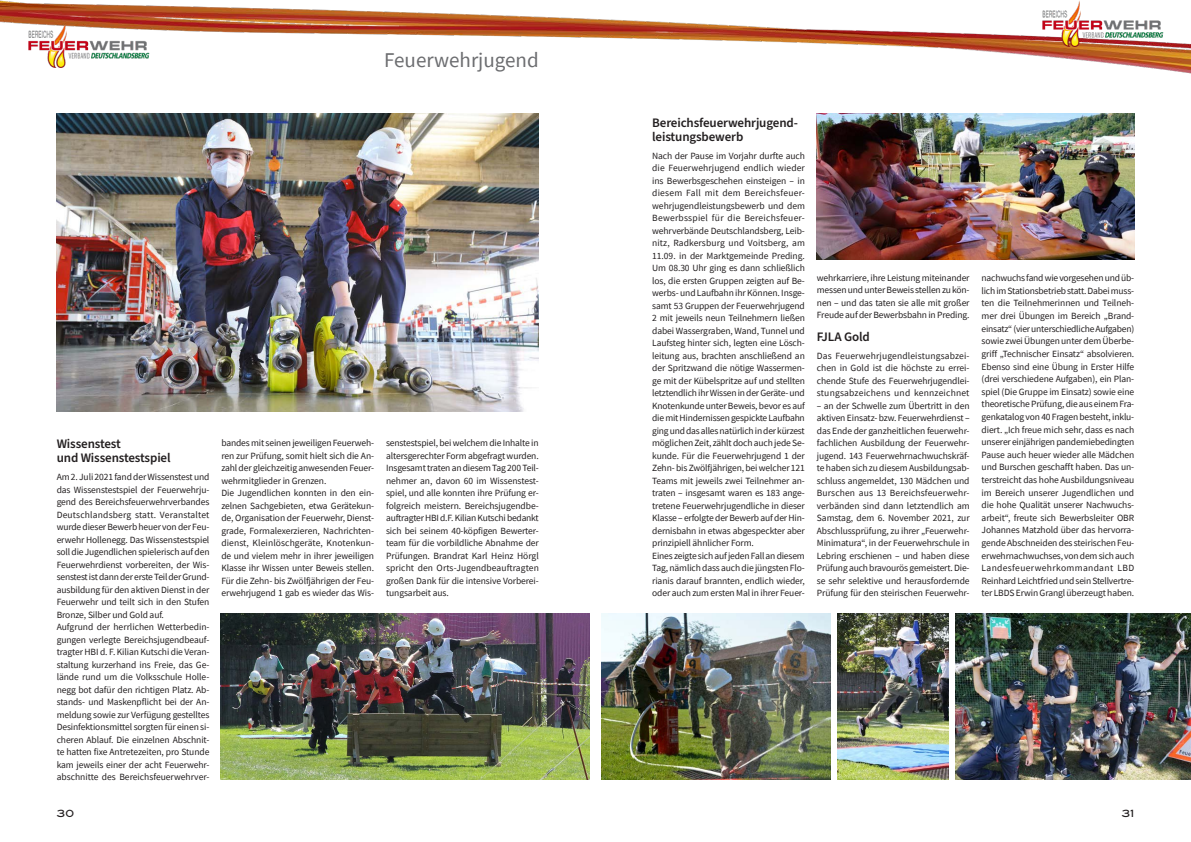
<style>
.page{position:relative;width:1191px;height:842px;background:#fff}
.page>*{position:absolute;margin:0;border:0;box-sizing:border-box;transform-origin:0 0}
._2020_Pagina{font:21px "Source Sans Pro";color:#6c6d70}
._2020_Zwischentitel{font:600 13px/14px "Source Sans Pro";letter-spacing:-.01em;color:#231f20}
.t1{font:500 10px "Blair ITC";color:#231f20}
._2020_Text{font:9.5px/12.5px "Source Sans Pro";letter-spacing:-.01em;color:#231f20;text-align:justify}
</style>
<div class="page">
<img style="left:0;top:0;width:1191px;height:74px">
<img style="left:602px;top:614px;width:229px;height:165px">
<img style="left:955px;top:614px;width:236px;height:166px">
<img style="left:817px;top:113px;width:317px;height:147px">
<img style="left:221px;top:614px;width:368px;height:166px">
<img style="left:837px;top:614px;width:111px;height:165px">
<img style="left:1037px;top:0;width:127px;height:47px">
<img style="left:57px;top:113px;width:482px;height:298px">
<p class="_2020_Pagina" style="left:384px;top:46px;width:156px">Feuerwehrjugend</p>
<p class="_2020_Zwischentitel" style="left:57px;top:437px;width:115px">Wissenstest<br>und Wissenstestspiel</p>
<p class="_2020_Text" style="left:57px;top:471px;width:154px">Am 2. Juli 2021 fand der Wissenstest und das Wissenstestspiel der Feuerwehrju&shy;gend des Bereichsfeuerwehrverbandes Deutschlandsberg statt. Veranstaltet wurde dieser Bewerb heuer von der Feu&shy;erwehr Hollenegg. Das Wissenstestspiel soll die Jugendlichen spielerisch auf den Feuerwehrdienst vorbereiten, der Wis&shy;senstest ist dann der erste Teil der Grund&shy;ausbildung für den aktiven Dienst in der Feuerwehr und teilt sich in den Stufen Bronze, Silber und Gold auf.</p>
<p class="_2020_Text" style="left:57px;top:621px;width:154px">Aufgrund der herrlichen Wetterbedin&shy;gungen verlegte Bereichsjugendbeauf&shy;tragter HBI d. F. Kilian Kutschi die Veran&shy;staltung kurzerhand ins Freie, das Ge&shy;lände rund um die Volksschule Holle&shy;negg bot dafür den richtigen Platz. Ab&shy;stands- und Maskenpflicht bei der An&shy;meldung sowie zur Verfügung gestelltes Desinfektionsmittel sorgten für einen si&shy;cheren Ablauf. Die einzelnen Abschnit&shy;te hatten fixe Antretezeiten, pro Stunde kam jeweils einer der acht Feuerwehr&shy;abschnitte des Bereichsfeuerwehrver-</p>
<p class="_2020_Text" style="left:221px;top:437px;width:154px">bandes mit seinen jeweiligen Feuerweh&shy;ren zur Prüfung, somit hielt sich die An&shy;zahl der gleichzeitig anwesenden Feuer&shy;wehrmitglieder in Grenzen.</p>
<p class="_2020_Text" style="left:221px;top:487px;width:154px">Die Jugendlichen konnten in den ein&shy;zelnen Sachgebieten, etwa Gerätekun&shy;de, Organisation der Feuerwehr, Dienst&shy;grade, Formalexerzieren, Nachrichten&shy;dienst, Kleinlöschgeräte, Knotenkun&shy;de und vielem mehr in ihrer jeweiligen Klasse ihr Wissen unter Beweis stellen.<br>Für die Zehn- bis Zwölfjährigen der Feu&shy;erwehrjugend 1 gab es wieder das Wis-</p>
<p class="_2020_Text" style="left:386px;top:437px;width:154px">senstestspiel, bei welchem die Inhalte in altersgerechter Form abgefragt wurden.</p>
<p class="_2020_Text" style="left:386px;top:462px;width:154px">Insgesamt traten an diesem Tag 200 Teil&shy;nehmer an, davon 60 im Wissenstest&shy;spiel, und alle konnten ihre Prüfung er&shy;folgreich meistern. Bereichsjugendbe&shy;auftragter HBI d.F. Kilian Kutschi bedankt sich bei seinem 40-köpfigen Bewerter&shy;team für die vorbildliche Abnahme der Prüfungen. Brandrat Karl Heinz Hörgl spricht den Orts-Jugendbeauftragten großen Dank für die intensive Vorberei&shy;tungsarbeit aus.</p>
<p class="_2020_Zwischentitel" style="left:652px;top:116px;width:147px">Bereichsfeuerwehrjugend&shy;leistungsbewerb</p>
<p class="_2020_Text" style="left:652px;top:149px;width:154px">Nach der Pause im Vorjahr durfte auch die Feuerwehrjugend endlich wieder ins Bewerbsgeschehen einsteigen – in diesem Fall mit dem Bereichsfeuer&shy;wehrjugendleistungsbewerb und dem Bewerbsspiel für die Bereichsfeuer&shy;wehrverbände Deutschlandsberg, Leib&shy;nitz, Radkersburg und Voitsberg, am 11.09. in der Marktgemeinde Preding.<br>Um 08.30 Uhr ging es dann schließlich los, die ersten Gruppen zeigten auf Be&shy;werbs- und Laufbahn ihr Können. Insge&shy;samt 53 Gruppen der Feuerwehrjugend 2 mit jeweils neun Teilnehmern ließen dabei Wassergraben, Wand, Tunnel und Laufsteg hinter sich, legten eine Lösch&shy;leitung aus, brachten anschließend an der Spritzwand die nötige Wassermen&shy;ge mit der Kübelspritze auf und stellten letztendlich ihr Wissen in der Geräte- und Knotenkunde unter Beweis, bevor es auf die mit Hindernissen gespickte Laufbahn ging und das alles natürlich in der kürzest möglichen Zeit, zählt doch auch jede Se&shy;kunde. Für die Feuerwehrjugend 1 der Zehn- bis Zwölfjährigen, bei welcher 121<br>Teams mit jeweils zwei Teilnehmer an&shy;traten – insgesamt waren es 183 ange&shy;tretene Feuerwehrjugendliche in dieser Klasse – erfolgte der Bewerb auf der Hin&shy;dernisbahn in etwas abgespeckter aber prinzipiell ähnlicher Form.</p>
<p class="_2020_Text" style="left:652px;top:549px;width:154px">Eines zeigte sich auf jeden Fall an diesem Tag, nämlich dass auch die jüngsten Flo&shy;rianis darauf brannten, endlich wieder, oder auch zum ersten Mal in ihrer Feuer-</p>
<p class="_2020_Text" style="left:817px;top:271px;width:154px">wehrkarriere, ihre Leistung miteinander messen und unter Beweis stellen zu kön&shy;nen – und das taten sie alle mit großer Freude auf der Bewerbsbahn in Preding.</p>
<p class="_2020_Zwischentitel" style="left:817px;top:330px;width:54px">FJLA Gold</p>
<p class="_2020_Text" style="left:817px;top:349px;width:154px">Das Feuerwehrjugendleistungsabzei&shy;chen in Gold ist die höchste zu errei&shy;chende Stufe des Feuerwehrjugendlei&shy;stungsabzeichens und kennzeichnet</p>
<p class="_2020_Text" style="left:817px;top:399px;width:154px">– an der Schwelle zum Übertritt in den aktiven Einsatz- bzw. Feuerwehrdienst – das Ende der ganzheitlichen feuerwehr&shy;fachlichen Ausbildung der Feuerwehr&shy;jugend. 143 Feuerwehrnachwuchskräf&shy;te haben sich zu diesem Ausbildungsab&shy;schluss angemeldet, 130 Mädchen und Burschen aus 13 Bereichsfeuerwehr&shy;verbänden sind dann letztendlich am Samstag, dem 6. November 2021, zur Abschlussprüfung, zu ihrer „Feuerwehr-Minimatura“, in der Feuerwehrschule in Lebring erschienen – und haben diese Prüfung auch bravourös gemeistert. Die&shy;se sehr selektive und herausfordernde Prüfung für den steirischen Feuerwehr-</p>
<p class="_2020_Text" style="left:981px;top:272px;width:154px">nachwuchs fand wie vorgesehen und üb&shy;lich im Stationsbetrieb statt. Dabei muss&shy;ten die Teilnehmerinnen und Teilneh&shy;mer drei Übungen im Bereich „Brand&shy;einsatz“ (vier unterschiedliche Aufgaben) sowie zwei Übungen unter dem Überbe&shy;griff „Technischer Einsatz“ absolvieren.<br>Ebenso sind eine Übung in Erster Hilfe (drei verschiedene Aufgaben), ein Plan&shy;spiel (Die Gruppe im Einsatz) sowie eine theoretische Prüfung, die aus einem Fra&shy;genkatalog von 40 Fragen besteht, inklu&shy;diert. „Ich freue mich sehr, dass es nach unserer einjährigen pandemiebedingten Pause auch heuer wieder alle Mädchen und Burschen geschafft haben. Das un&shy;terstreicht das hohe Ausbildungsniveau im Bereich unserer Jugendlichen und die hohe Qualität unserer Nachwuchs&shy;arbeit“, freute sich Bewerbsleiter OBR Johannes Matzhold über das hervorra&shy;gende Abschneiden des steirischen Feu&shy;erwehrnachwuchses, von dem sich auch Landesfeuerwehrkommandant LBD Reinhard Leichtfried und sein Stellvertre&shy;ter LBDS Erwin Grangl überzeugt haben.</p>
<p class="t1" style="left:57px;top:807px;width:19px">30</p>
<p class="t1" style="left:1121px;top:807px;width:14px">31</p>
</div>
